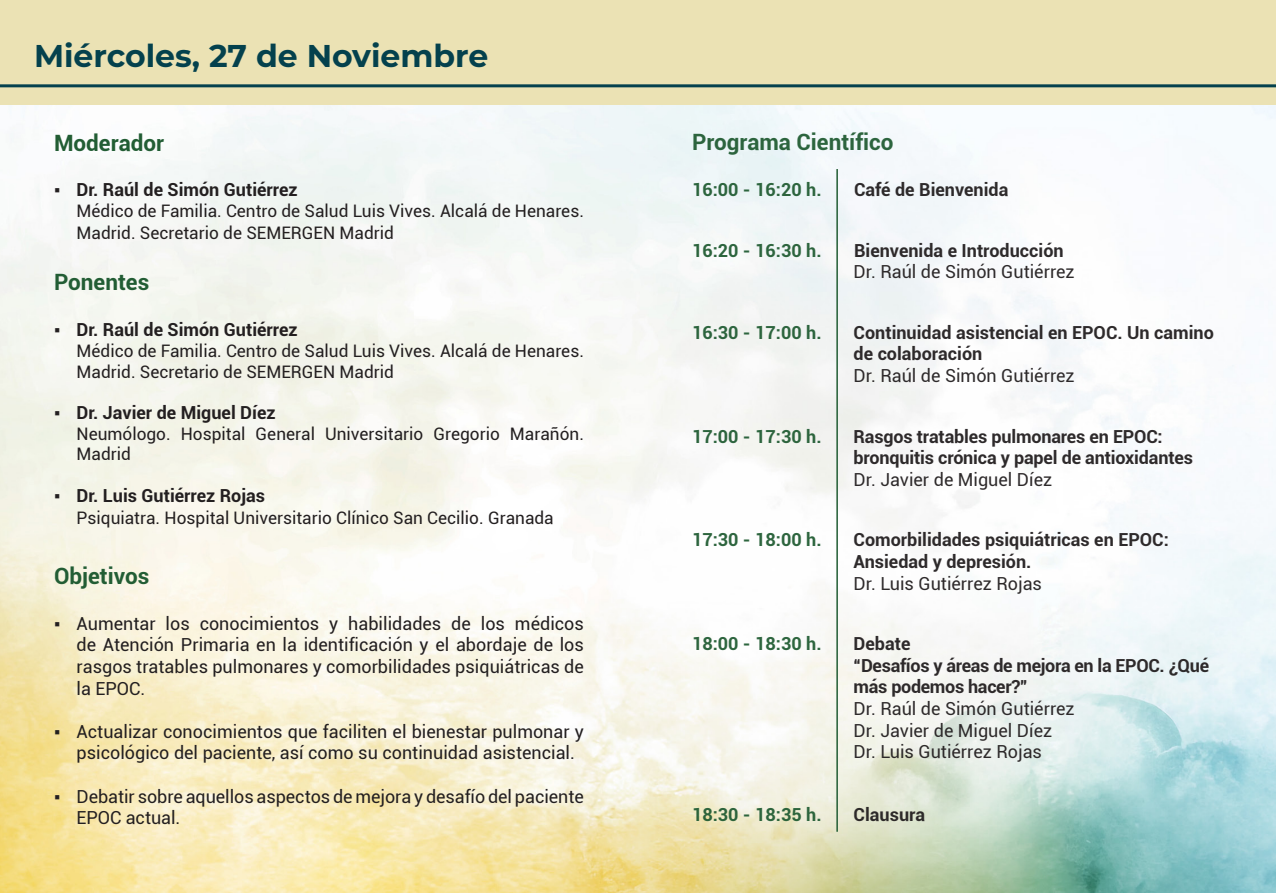
<style>
.page{position:relative;width:1276px;height:893px;background:#fff}
.page>*{position:absolute;margin:0;border:0;box-sizing:border-box;transform-origin:0 0}
.t1{font:700 31.5px "Montserrat";color:#04414d}
.t2{font:700 22.5px "Roboto";color:#225d34}
.t3{font:18px/21.6px "Roboto";color:#231f20}
.t4{font:700 18px/21.6px "Roboto";color:#231f20}
.t5{font:700 18px "Roboto";color:#225d34}
.t6{font:700 18px/21.6px "Roboto";letter-spacing:-.02em;color:#231f20}
.t7{font:17.25px/20.7px "Roboto";color:#231f20}
.s1{font-family:"Calibri";font-weight:400}
.s2{font-family:"Calibri"}
</style>
<div class="page">
<img style="left:0;top:104px;width:1276px;height:789px">
<div style="left:0;top:0;width:1276px;height:104px;background:#ebe2b4"></div>
<hr style="left:0;top:84px;width:1276px;height:3px;background:#04414d">
<hr style="left:836px;top:169px;width:2px;height:663px;background:#225d34">
<p class="t1" style="left:34px;top:33px;width:456px">Miércoles, 27 de Noviembre</p>
<p class="t2" style="left:54px;top:127px;width:112px">Moderador</p>
<p class="t4" style="left:54px;top:178px;width:245px"><span class="s1">▪</span> Dr. Raúl de Simón Gutiérrez</p>
<p class="t7" style="left:77px;top:199px;width:509px;line-height:22.5px">Médico de Familia. Centro de Salud Luis Vives. Alcalá de Henares.<br>Madrid. Secretario de SEMERGEN Madrid</p>
<p class="t2" style="left:54px;top:267px;width:97px">Ponentes</p>
<p class="t4" style="left:54px;top:318px;width:245px"><span class="s1">▪</span> Dr. Raúl de Simón Gutiérrez</p>
<p class="t7" style="left:77px;top:340px;width:509px">Médico de Familia. Centro de Salud Luis Vives. Alcalá de Henares.<br>Madrid. Secretario de SEMERGEN Madrid</p>
<p class="t4" style="left:54px;top:401px;width:223px"><span class="s1">▪</span> Dr. Javier de Miguel Díez</p>
<p class="t7" style="left:77px;top:422px;width:509px">Neumólogo. Hospital General Universitario Gregorio Marañón.<br>Madrid</p>
<p class="t4" style="left:54px;top:484px;width:213px"><span class="s1">▪</span> Dr. Luis Gutiérrez Rojas</p>
<p class="t7" style="left:77px;top:507px;width:479px">Psiquiatra. Hospital Universitario Clínico San Cecilio. Granada</p>
<p class="t2" style="left:54px;top:560px;width:97px">Objetivos</p>
<p class="t3" style="left:76px;top:612px;width:509px;text-align:justify;text-indent:-22px"><span class="s2">▪</span> Aumentar los conocimientos y habilidades de los médicos de Atención Primaria en la identificación y el abordaje de los rasgos tratables pulmonares y comorbilidades psiquiátricas de la EPOC.</p>
<p class="t3" style="left:76px;top:720px;width:509px;text-indent:-22px"><span class="s2">▪</span> Actualizar conocimientos que faciliten el bienestar pulmonar y psicológico del paciente, así como su continuidad asistencial.</p>
<p class="t3" style="left:76px;top:785px;width:509px;text-indent:-22px"><span class="s2">▪</span> Debatir sobre aquellos aspectos de mejora y desafío del paciente<br>EPOC actual.</p>
<p class="t2" style="left:692px;top:126px;width:203px">Programa Científico</p>
<p class="t5" style="left:692px;top:177px;width:131px">16:00 - 16:20 h.</p>
<p class="t4" style="left:854px;top:178px;width:156px">Café de Bienvenida</p>
<p class="t5" style="left:692px;top:237px;width:131px">16:20 - 16:30 h.</p>
<p class="t4" style="left:854px;top:239px;width:211px">Bienvenida e Introducción</p>
<p class="t3" style="left:853px;top:260px;width:222px">Dr. Raúl de Simón Gutiérrez</p>
<p class="t5" style="left:692px;top:320px;width:131px">16:30 - 17:00 h.</p>
<p class="t4" style="left:853px;top:321px;width:362px">Continuidad asistencial en EPOC. Un camino de colaboración</p>
<p class="t3" style="left:853px;top:364px;width:222px">Dr. Raúl de Simón Gutiérrez</p>
<p class="t5" style="left:692px;top:423px;width:131px">17:00 - 17:30 h.</p>
<p class="t4" style="left:853px;top:425px;width:341px">Rasgos tratables pulmonares en EPOC: bronquitis crónica y papel de antioxidantes</p>
<p class="t3" style="left:853px;top:468px;width:200px">Dr. Javier de Miguel Díez</p>
<p class="t5" style="left:692px;top:527px;width:131px">17:30 - 18:00 h.</p>
<p class="t4" style="left:853px;top:528px;width:317px">Comorbilidades psiquiátricas en EPOC:<br>Ansiedad y depresión.</p>
<p class="t3" style="left:853px;top:572px;width:190px">Dr. Luis Gutiérrez Rojas</p>
<p class="t5" style="left:692px;top:631px;width:131px">18:00 - 18:30 h.</p>
<p class="t6" style="left:853px;top:632px;width:357px">Debate<br>“Desafíos y áreas de mejora en la EPOC. ¿Qué más podemos hacer?”</p>
<p class="t3" style="left:853px;top:697px;width:222px">Dr. Raúl de Simón Gutiérrez<br>Dr. Javier de Miguel Díez<br>Dr. Luis Gutiérrez Rojas</p>
<p class="t5" style="left:692px;top:802px;width:131px">18:30 - 18:35 h.</p>
<p class="t4" style="left:853px;top:803px;width:73px">Clausura</p>
</div>
